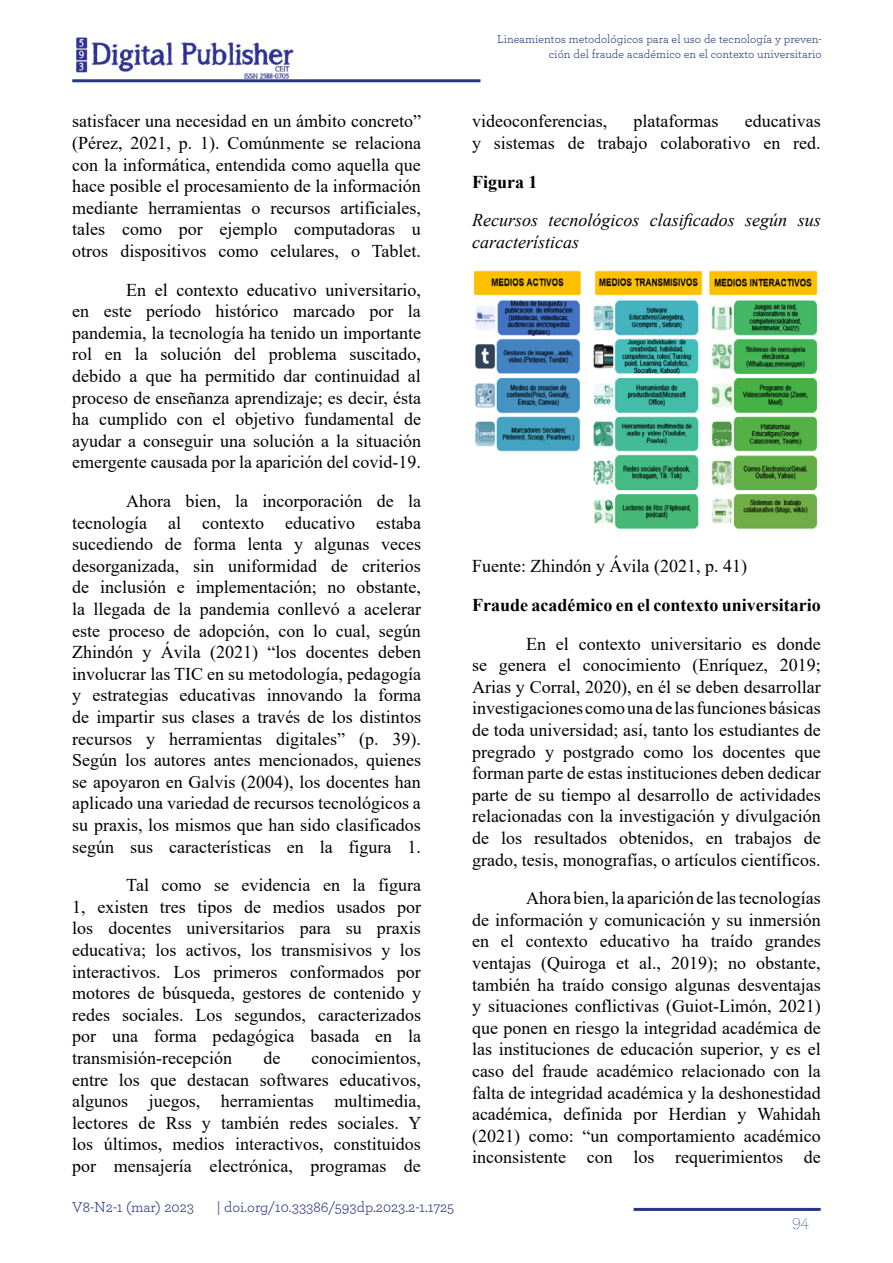
<style>
.page{position:relative;width:893px;height:1263px;background:#fff}
.page>*{position:absolute;margin:0;border:0;box-sizing:border-box;transform-origin:0 0}
.t1{font:18px/21.6px "Times New Roman";color:#000;text-align:justify}
.t2{font:italic 18px/21.6px "Times New Roman";color:#000}
.t3{font:700 18px "Times New Roman";color:#000}
.t4{font:200 18px "Archer";color:#283583}
.t5{font:15px "Archer";color:#283583}
.t6{font:12px/14.4px "Archer";color:#25377f;text-align:right}
</style>
<div class="page">
<hr style="left:72px;top:79px;width:408px;height:3px;background:#283583">
<img style="left:76px;top:37px;width:218px;height:42px">
<hr style="left:634px;top:1208px;width:187px;height:3px;background:#283583">
<img style="left:473px;top:270px;width:345px;height:260px">
<p class="t6" style="left:497px;top:32px;width:326px">Lineamientos metodológicos para el uso de tecnología y preven&shy;ción del fraude académico en el contexto universitario</p>
<p class="t1" style="left:72px;top:110px;width:350px">satisfacer una necesidad en un ámbito concreto” (Pérez, 2021, p. 1). Comúnmente se relaciona con la informática, entendida como aquella que hace posible el procesamiento de la información mediante herramientas o recursos artificiales, tales como por ejemplo computadoras u otros dispositivos como celulares, o Tablet.</p>
<p class="t1" style="left:72px;top:278px;width:350px;text-indent:54px">En el contexto educativo universitario, en este período histórico marcado por la pandemia, la tecnología ha tenido un importante rol en la solución del problema suscitado, debido a que ha permitido dar continuidad al proceso de enseñanza aprendizaje; es decir, ésta ha cumplido con el objetivo fundamental de ayudar a conseguir una solución a la situación emergente causada por la aparición del covid-19.</p>
<p class="t1" style="left:72px;top:490px;width:350px;text-indent:54px">Ahora bien, la incorporación de la tecnología al contexto educativo estaba sucediendo de forma lenta y algunas veces desorganizada, sin uniformidad de criterios de inclusión e implementación; no obstante, la llegada de la pandemia conllevó a acelerar este proceso de adopción, con lo cual, según Zhindón y Ávila (2021) “los docentes deben involucrar las TIC en su metodología, pedagogía y estrategias educativas innovando la forma de impartir sus clases a través de los distintos recursos y herramientas digitales” (p. 39).<br>Según los autores antes mencionados, quienes se apoyaron en Galvis (2004), los docentes han aplicado una variedad de recursos tecnológicos a su praxis, los mismos que han sido clasificados según sus características en la figura 1.</p>
<p class="t1" style="left:72px;top:874px;width:350px;text-indent:54px">Tal como se evidencia en la figura 1, existen tres tipos de medios usados por los docentes universitarios para su praxis educativa; los activos, los transmisivos y los interactivos. Los primeros conformados por motores de búsqueda, gestores de contenido y redes sociales. Los segundos, caracterizados por una forma pedagógica basada en la transmisión-recepción</p>
<p class="t1" style="left:72px;top:1047px;width:351px;text-indent:239px">conocimientos, entre los que destacan softwares educativos, algunos juegos, herramientas multimedia, lectores de Rss y también redes sociales. Y los últimos, medios interactivos, constituidos por mensajería electrónica, programas de</p>
<p class="t1" style="left:263px;top:1047px;width:18px">de</p>
<p class="t5" style="left:72px;top:1196px;width:123px">V8-N2-1 (mar) 2023</p>
<p class="t5" style="left:217px;top:1196px;width:239px">| doi.org/10.33386/593dp.2023.2-1.1725</p>
<p class="t1" style="left:472px;top:110px;width:350px;text-align:right">educativas<br>y sistemas de trabajo colaborativo en red.</p>
<p class="t3" style="left:472px;top:168px;width:67px">Figura 1</p>
<p class="t2" style="left:472px;top:209px;width:350px">Recursos tecnológicos clasificados según sus características</p>
<p class="t1" style="left:472px;top:110px;width:137px">videoconferencias,</p>
<p class="t1" style="left:634px;top:110px;width:86px">plataformas</p>
<p class="t1" style="left:472px;top:555px;width:276px">Fuente: Zhindón y Ávila (2021, p. 41)</p>
<p class="t3" style="left:472px;top:592px;width:350px">Fraude académico en el contexto universitario</p>
<p class="t1" style="left:472px;top:632px;width:350px;text-indent:54px">En el contexto universitario es donde se genera el conocimiento (Enríquez, 2019; Arias y Corral, 2020), en él se deben desarrollar investigaciones como una de las funciones básicas de toda universidad; así, tanto los estudiantes de pregrado y postgrado como los docentes que forman parte de estas instituciones deben dedicar parte de su tiempo al desarrollo de actividades relacionadas con la investigación y divulgación de los resultados obtenidos, en trabajos de grado, tesis, monografías, o artículos científicos.</p>
<p class="t1" style="left:472px;top:887px;width:350px;text-indent:54px">Ahora bien, la aparición de las tecnologías de información y comunicación y su inmersión en el contexto educativo ha traído grandes ventajas (Quiroga et al., 2019); no obstante, también ha traído consigo algunas desventajas y situaciones conflictivas (Guiot-Limón, 2021) que ponen en riesgo la integridad académica de las instituciones de educación superior, y es el caso del fraude académico relacionado con la falta de integridad académica y la deshonestidad académica, definida por Herdian y Wahidah (2021) como: “un comportamiento académico inconsistente con los requerimientos de</p>
<p class="t4" style="left:792px;top:1209px;width:19px">94</p>
</div>
